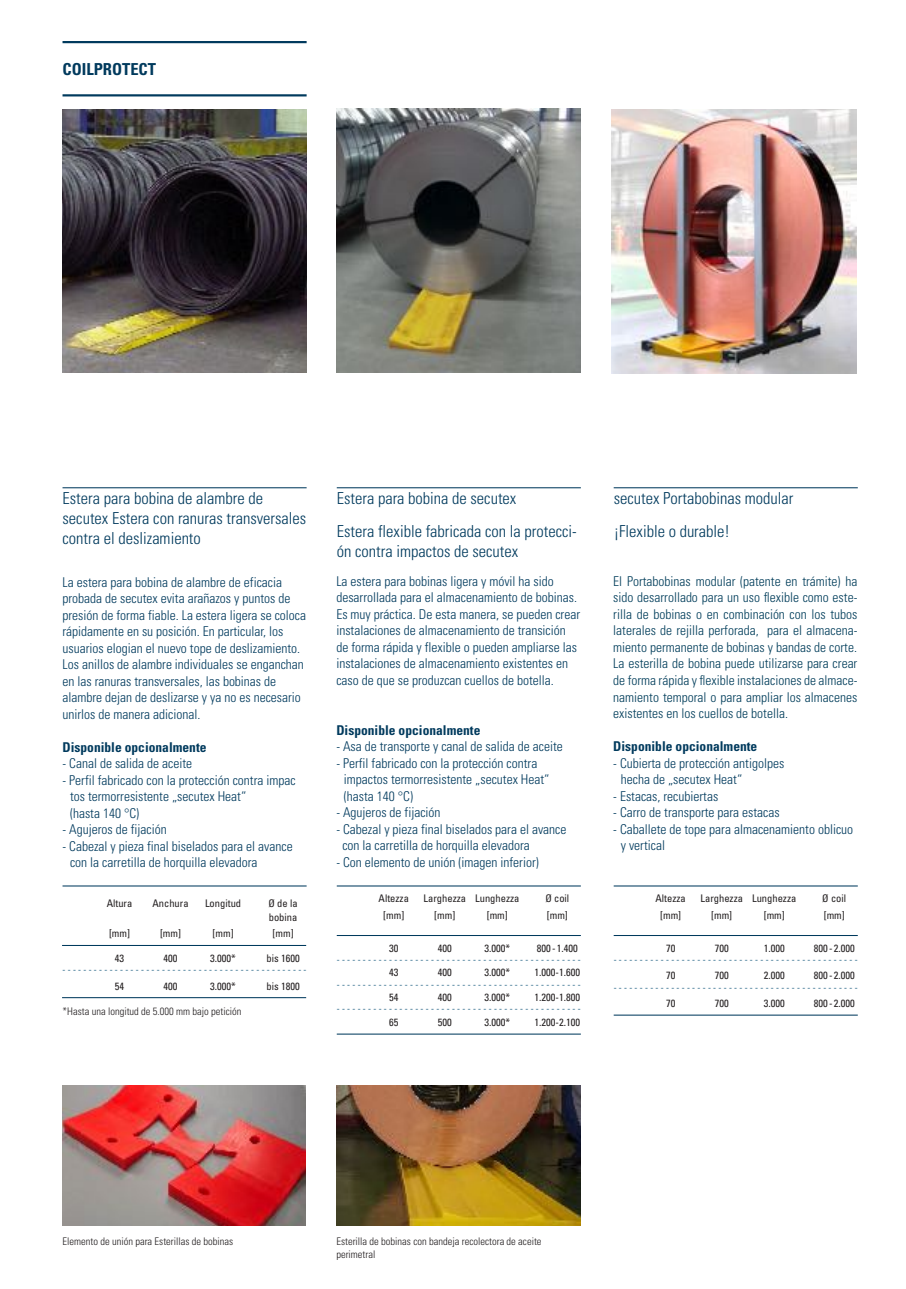
<style>
.page{position:relative;width:906px;height:1289px;background:#fff}
.page>*{position:absolute;margin:0;border:0;box-sizing:border-box;transform-origin:0 0}
.t1{font:300 condensed 16.5px/33px "Univers";color:#003a5d}
.t2{font:700 condensed 16.5px "Univers";color:#003a5d}
.t3{font:300 condensed 13.5px/16.5px "Univers";color:#003a5d}
.t4{font:300 condensed 13.5px/16.5px "Univers";color:#013d5a;text-align:justify}
.t5{font:700 condensed 13.5px "Univers";color:#003a5d}
.t6{font:condensed 10.5px/13.5px "Univers";color:#231f20}
.t7{font:300 condensed 10.5px "Univers";color:#004b72}
.t8{font:300 condensed 10.5px/13px "Univers";color:#231f20}
</style>
<div class="page">
<hr style="left:63px;top:41px;width:244px;height:2px;background:#003a5d">
<hr style="left:63px;top:94px;width:244px;height:2px;background:#003a5d">
<img style="left:612px;top:109px;width:244px;height:264px">
<img style="left:337px;top:108px;width:244px;height:264px">
<hr style="left:613px;top:487px;width:244px;height:1px;background:#003a5d">
<hr style="left:337px;top:487px;width:244px;height:1px;background:#003a5d">
<hr style="left:613px;top:885px;width:244px;height:1px;background:#003a5d">
<hr style="left:337px;top:885px;width:244px;height:1px;background:#003a5d">
<hr style="left:613px;top:935px;width:244px;height:1px;background:#003a5d">
<hr style="left:337px;top:935px;width:244px;height:1px;background:#003a5d">
<hr style="left:613px;top:1014px;width:244px;height:1px;background:#003a5d">
<hr style="left:337px;top:1033px;width:244px;height:1px;background:#003a5d">
<img style="left:63px;top:109px;width:244px;height:263px">
<hr style="left:63px;top:487px;width:244px;height:1px;background:#003a5d">
<hr style="left:63px;top:885px;width:244px;height:1px;background:#003a5d">
<hr style="left:62px;top:944px;width:244px;height:2px;background:#003a5d">
<hr style="left:62px;top:997px;width:244px;height:1px;background:#003a5d">
<img style="left:63px;top:1085px;width:243px;height:140px">
<img style="left:337px;top:1085px;width:244px;height:140px">
<p class="t2" style="left:63px;top:59px;width:95px">COILPROTECT</p>
<p class="t1" style="left:63px;top:488px;width:245px;line-height:19.8px">Estera para bobina de alambre de secutex Estera con ranuras transversales contra el deslizamiento</p>
<p class="t1" style="left:337px;top:482px;width:242px">Estera para bobina de secutex<br>Estera flexible fabricada con la protecci-</p>
<p class="t1" style="left:337px;top:535px;width:183px">ón contra impactos de secutex</p>
<p class="t1" style="left:613px;top:482px;width:181px">secutex Portabobinas modular ¡Flexible o durable!</p>
<p class="t3" style="left:63px;top:574px;width:245px">La estera para bobina de alambre de eficacia probada de secutex evita arañazos y puntos de presión de forma fiable. La estera ligera se coloca rápidamente en su posición. En particular, los usuarios elogian el nuevo tope de deslizamiento.<br>Los anillos de alambre individuales se enganchan en las ranuras transversales, las bobinas de alambre dejan de deslizarse y ya no es necesario unirlos de manera adicional.</p>
<p class="t5" style="left:63px;top:738px;width:146px">Disponible opcionalmente</p>
<p class="t3" style="left:63px;top:755px;width:131px">- Canal de salida de aceite</p>
<p class="t3" style="left:70px;top:772px;width:227px;text-indent:-8px">- Perfil fabricado con la protección contra impac tos termorresistente „secutex Heat“<br>(hasta 140 °C)</p>
<p class="t3" style="left:63px;top:821px;width:106px">- Agujeros de fijación</p>
<p class="t3" style="left:70px;top:838px;width:224px;text-indent:-8px">- Cabezal y pieza final biselados para el avance con la carretilla de horquilla elevadora</p>
<p class="t3" style="left:336px;top:573px;width:245px">La estera para bobinas ligera y móvil ha sido desarrollada para el almacenamiento de bobinas.<br>Es muy práctica. De esta manera, se pueden crear instalaciones de almacenamiento de transición de forma rápida y flexible o pueden ampliarse las instalaciones de almacenamiento existentes en caso de que se produzcan cuellos de botella.</p>
<p class="t5" style="left:336px;top:721px;width:146px">Disponible opcionalmente</p>
<p class="t3" style="left:336px;top:738px;width:228px">- Asa de transporte y canal de salida de aceite</p>
<p class="t3" style="left:344px;top:754px;width:207px;text-indent:-8px">- Perfil fabricado con la protección contra impactos termorresistente „secutex Heat“ (hasta 140 °C)</p>
<p class="t3" style="left:336px;top:804px;width:106px">- Agujeros de fijación</p>
<p class="t3" style="left:342px;top:820px;width:226px;text-indent:-6px">- Cabezal y pieza final biselados para el avance con la carretilla de horquilla elevadora</p>
<p class="t3" style="left:336px;top:853px;width:204px">- Con elemento de unión (imagen inferior)</p>
<p class="t4" style="left:613px;top:573px;width:246px">El Portabobinas modular (patente en trámite) ha sido desarrollado para un uso flexible como este&shy;rilla de bobinas o en combinación con los tubos laterales de rejilla perforada, para el almacena&shy;miento permanente de bobinas y bandas de corte.<br>La esterilla de bobina puede utilizarse para crear de forma rápida y flexible instalaciones de almace&shy;namiento temporal o para ampliar los almacenes existentes en los cuellos de botella.</p>
<p class="t5" style="left:613px;top:738px;width:146px">Disponible opcionalmente</p>
<p class="t3" style="left:621px;top:754px;width:165px;text-indent:-8px">- Cubierta de protección antigolpes hecha de „secutex Heat“</p>
<p class="t3" style="left:613px;top:787px;width:106px">- Estacas, recubiertas</p>
<p class="t3" style="left:613px;top:804px;width:168px">- Carro de transporte para estacas</p>
<p class="t3" style="left:621px;top:820px;width:234px;text-indent:-8px">- Caballete de tope para almacenamiento oblicuo y vertical</p>
<p class="t6" style="left:107px;top:896px;width:27px">Altura</p>
<p class="t6" style="left:152px;top:896px;width:38px">Anchura</p>
<p class="t6" style="left:205px;top:896px;width:38px">Longitud</p>
<p class="t6" style="left:268px;top:896px;width:31px">Ø de la bobina</p>
<p class="t6" style="left:109px;top:926px;width:22px">[mm]</p>
<p class="t6" style="left:160px;top:926px;width:22px">[mm]</p>
<p class="t6" style="left:213px;top:926px;width:22px">[mm]</p>
<p class="t6" style="left:273px;top:926px;width:22px">[mm]</p>
<p class="t6" style="left:115px;top:951px;width:11px">43</p>
<p class="t6" style="left:164px;top:951px;width:15px">400</p>
<p class="t6" style="left:210px;top:951px;width:27px">3.000*</p>
<p class="t6" style="left:266px;top:951px;width:35px">bis 1600</p>
<p class="t7" style="left:63px;top:963px;width:245px">- - - - - - - - - - - - - - - - - - - - - - - - - - - - - - - - - - - - - - - - - - - - - - -</p>
<p class="t6" style="left:115px;top:979px;width:11px">54</p>
<p class="t6" style="left:164px;top:979px;width:15px">400</p>
<p class="t6" style="left:210px;top:979px;width:27px">3.000*</p>
<p class="t6" style="left:266px;top:979px;width:35px">bis 1800</p>
<p class="t8" style="left:63px;top:1004px;width:180px">*Hasta una longitud de 5.000 mm bajo petición</p>
<p class="t6" style="left:378px;top:891px;width:32px">Altezza</p>
<p class="t6" style="left:423px;top:891px;width:97px">Larghezza Lunghezza</p>
<p class="t6" style="left:545px;top:891px;width:25px">Ø coil</p>
<p class="t6" style="left:383px;top:908px;width:22px">[mm]</p>
<p class="t6" style="left:434px;top:908px;width:22px">[mm]</p>
<p class="t6" style="left:487px;top:908px;width:22px">[mm]</p>
<p class="t6" style="left:547px;top:908px;width:22px">[mm]</p>
<p class="t6" style="left:389px;top:941px;width:11px">30</p>
<p class="t6" style="left:438px;top:941px;width:15px">400</p>
<p class="t6" style="left:484px;top:941px;width:27px">3.000*</p>
<p class="t6" style="left:537px;top:941px;width:43px">800 - 1.400</p>
<p class="t7" style="left:337px;top:952px;width:245px">- - - - - - - - - - - - - - - - - - - - - - - - - - - - - - - - - - - - - - - - - - - - - - -</p>
<p class="t6" style="left:389px;top:965px;width:11px">43</p>
<p class="t6" style="left:438px;top:965px;width:15px">400</p>
<p class="t6" style="left:484px;top:965px;width:27px">3.000*</p>
<p class="t6" style="left:534px;top:965px;width:47px">1.000-1.600</p>
<p class="t7" style="left:337px;top:977px;width:245px">- - - - - - - - - - - - - - - - - - - - - - - - - - - - - - - - - - - - - - - - - - - - - - -</p>
<p class="t6" style="left:389px;top:990px;width:11px">54</p>
<p class="t6" style="left:438px;top:990px;width:15px">400</p>
<p class="t6" style="left:484px;top:990px;width:27px">3.000*</p>
<p class="t6" style="left:534px;top:990px;width:47px">1.200-1.800</p>
<p class="t7" style="left:337px;top:1002px;width:245px">- - - - - - - - - - - - - - - - - - - - - - - - - - - - - - - - - - - - - - - - - - - - - - -</p>
<p class="t6" style="left:389px;top:1014px;width:11px">65</p>
<p class="t6" style="left:438px;top:1014px;width:15px">500</p>
<p class="t6" style="left:484px;top:1014px;width:27px">3.000*</p>
<p class="t6" style="left:534px;top:1014px;width:47px">1.200-2.100</p>
<p class="t6" style="left:655px;top:891px;width:32px">Altezza</p>
<p class="t6" style="left:700px;top:891px;width:97px">Larghezza Lunghezza</p>
<p class="t6" style="left:822px;top:891px;width:25px">Ø coil</p>
<p class="t6" style="left:660px;top:908px;width:22px">[mm]</p>
<p class="t6" style="left:711px;top:908px;width:22px">[mm]</p>
<p class="t6" style="left:763px;top:908px;width:22px">[mm]</p>
<p class="t6" style="left:823px;top:908px;width:22px">[mm]</p>
<p class="t6" style="left:666px;top:941px;width:11px">70</p>
<p class="t6" style="left:714px;top:941px;width:15px">700</p>
<p class="t6" style="left:763px;top:941px;width:22px">1.000</p>
<p class="t6" style="left:813px;top:941px;width:43px">800 - 2.000</p>
<p class="t7" style="left:613px;top:952px;width:245px">- - - - - - - - - - - - - - - - - - - - - - - - - - - - - - - - - - - - - - - - - - - - - - -</p>
<p class="t6" style="left:666px;top:968px;width:11px">70</p>
<p class="t6" style="left:714px;top:968px;width:15px">700</p>
<p class="t6" style="left:763px;top:968px;width:22px">2.000</p>
<p class="t6" style="left:813px;top:968px;width:43px">800 - 2.000</p>
<p class="t7" style="left:613px;top:980px;width:245px">- - - - - - - - - - - - - - - - - - - - - - - - - - - - - - - - - - - - - - - - - - - - - - -</p>
<p class="t6" style="left:666px;top:996px;width:11px">70</p>
<p class="t6" style="left:714px;top:996px;width:15px">700</p>
<p class="t6" style="left:763px;top:996px;width:22px">3.000</p>
<p class="t6" style="left:813px;top:996px;width:43px">800 - 2.000</p>
<p class="t8" style="left:63px;top:1234px;width:172px">Elemento de unión para Esterillas de bobinas</p>
<p class="t8" style="left:336px;top:1234px;width:207px">Esterilla de bobinas con bandeja recolectora de aceite perimetral</p>
</div>
